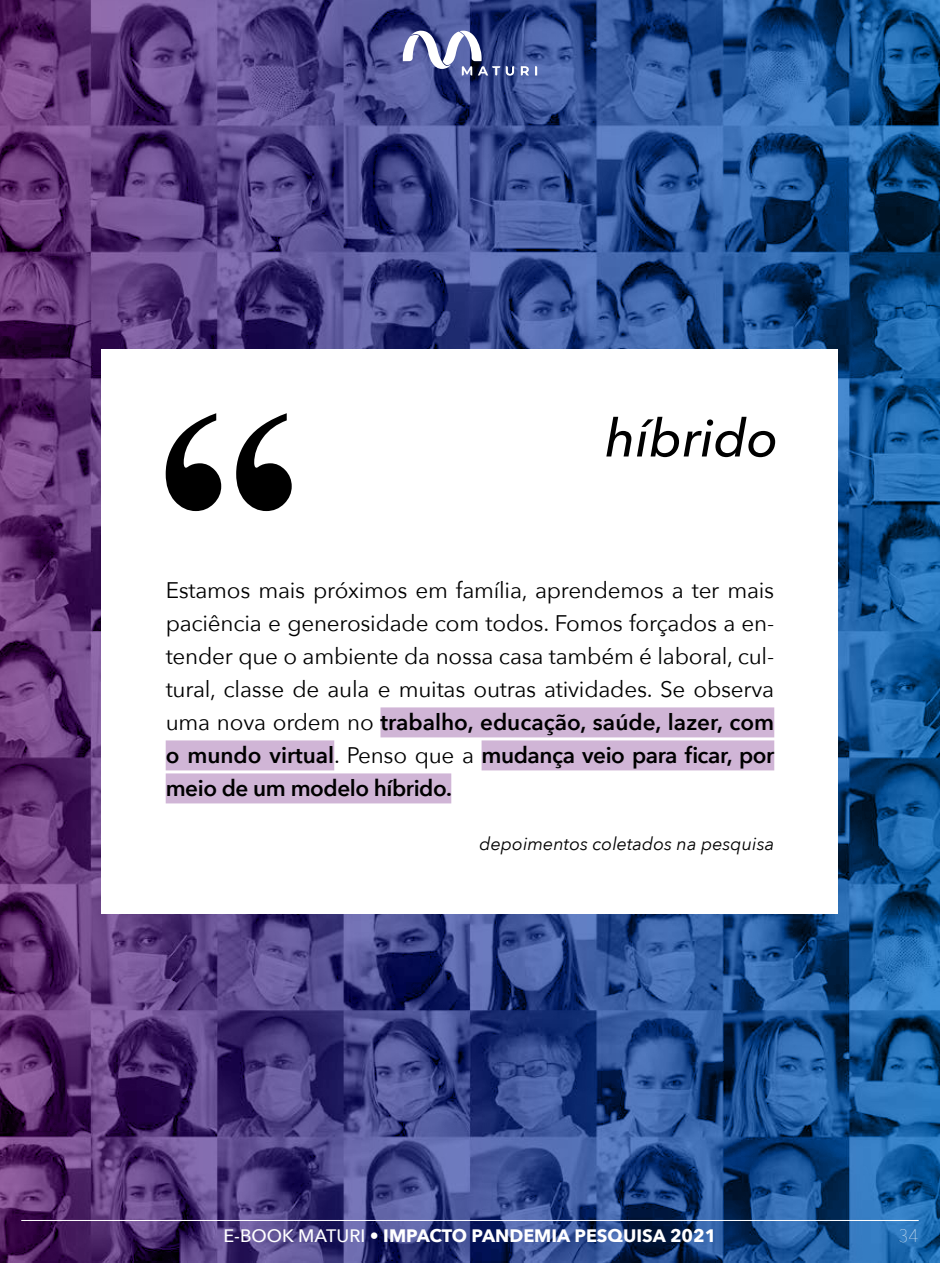
<style>
.page{position:relative;width:940px;height:1263px;background:#fff}
.page>*{position:absolute;margin:0;border:0;box-sizing:border-box;transform-origin:0 0}
.t1{font:italic 500 52.5px "Avenir Next";color:#000}
.t2{font:22.5px/33px "Avenir Next";letter-spacing:-.01em;color:#000;text-align:justify}
.t3{font:700 18px "Avenir Next";color:#fff}
.t4{font:italic 18px "Avenir Next";color:#000}
.t5{font:200 18px "Avenir Next";color:#fff}
.s1{font-weight:600}
.s2{font-weight:500}
</style>
<div class="page">
<img style="left:0;top:0;width:940px;height:1263px">
<hr style="left:21px;top:1220px;width:897px;height:1px;background:#fff">
<svg style="left:506px;top:66px;width:8px;height:10px"></svg>
<svg style="left:521px;top:66px;width:8px;height:9px"></svg>
<svg style="left:535px;top:66px;width:2px;height:9px"></svg>
<svg style="left:403px;top:31px;width:97px;height:44px"></svg>
<div style="left:102px;top:349px;width:736px;height:564px;background:#fff"></div>
<div style="left:380px;top:707px;width:394px;height:30px;background:#d0b5d6"></div>
<div style="left:166px;top:740px;width:168px;height:30px;background:#d0b5d6"></div>
<div style="left:481px;top:740px;width:293px;height:30px;background:#d0b5d6"></div>
<div style="left:166px;top:773px;width:285px;height:30px;background:#d0b5d6"></div>
<svg style="left:166px;top:413px;width:126px;height:98px"></svg>
<h1 class="t1" style="left:605px;top:393px;width:175px">híbrido</h1>
<p class="t2" style="left:166px;top:573px;width:610px">Estamos mais próximos em família, aprendemos a ter mais paciência e generosidade com todos. Fomos forçados a en&shy;tender que o ambiente da nossa casa também é laboral, cul&shy;tural, classe de aula e muitas outras atividades. Se observa uma nova ordem no <span class="s1">trabalho, educação, saúde, lazer, com o mundo virtual</span>. Penso que a <span class="s1">mudança veio para ficar, por meio de um modelo híbrido.</span></p>
<p class="t4" style="left:479px;top:828px;width:296px">depoimentos coletados na pesquisa</p>
<p class="t3" style="left:223px;top:1220px;width:494px"><span class="s2">E-BOOK MATURI •</span> IMPACTO PANDEMIA PESQUISA 2021</p>
<p class="t5" style="left:898px;top:1220px;width:22px">34</p>
</div>
